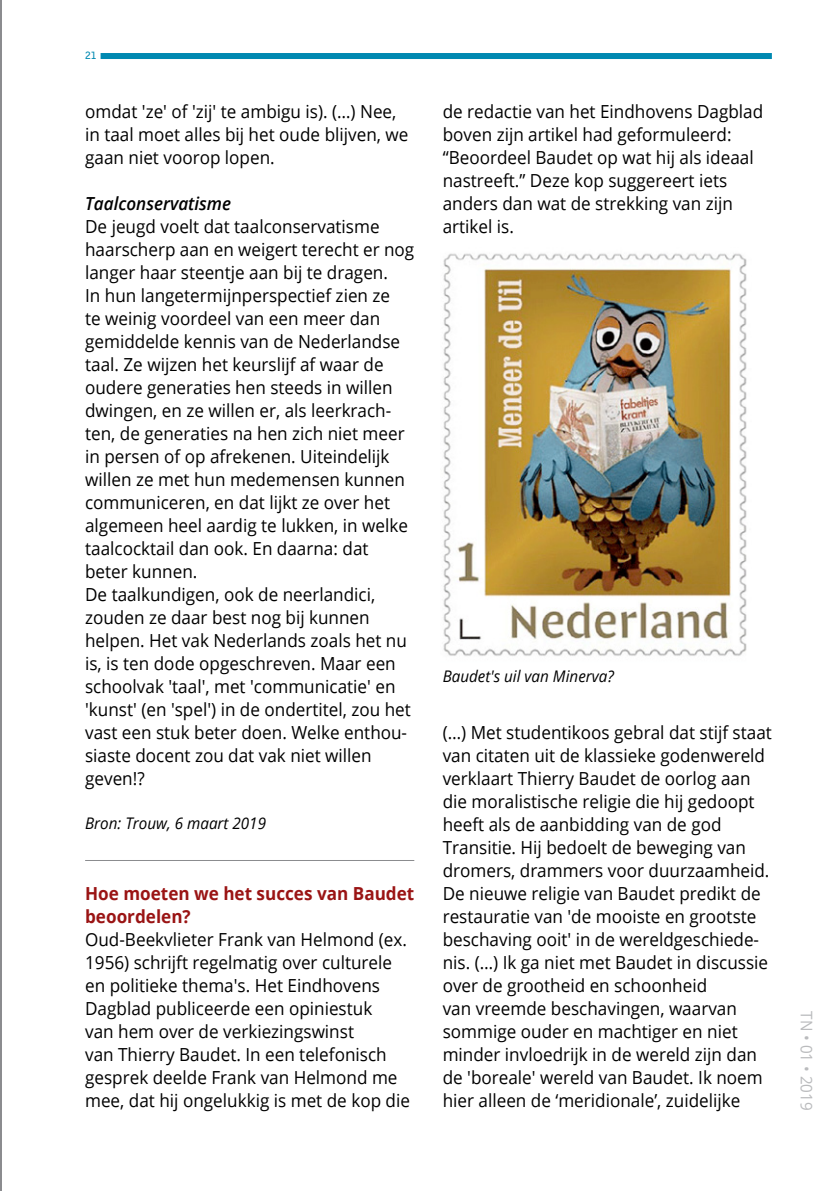
<style>
.page{position:relative;width:840px;height:1191px;background:#fff}
.page>*{position:absolute;margin:0;border:0;box-sizing:border-box;transform-origin:0 0}
.t1{font:18px/23px "Open Sans";color:#000;scale:.95 1}
.t2{font:700 18px/23px "Open Sans";color:#9a1414;scale:.95 1}
.t3{font:italic 600 18px "Open Sans";color:#000;scale:.95 1}
.t4{font:italic 16px "Open Sans";color:#000;scale:.95 1}
.t5{font:16px "Open Sans";color:#babbbd;scale:.95 1}
.t6{font:700 10px "Bell Gothic BT";color:#0089b1}
</style>
<div class="page">
<div style="left:100px;top:53px;width:671px;height:6px;background:#0089b1"></div>
<hr style="left:0;top:0;width:2px;height:1191px;background:#8b8c8f">
<hr style="left:85px;top:860px;width:329px;height:1px;background:#8b8c8f">
<img style="left:443px;top:253px;width:304px;height:403px">
<p class="t6" style="left:85px;top:49px;width:13px">21</p>
<p class="t1" style="left:85px;top:100px;width:341px">omdat 'ze' of 'zij' te ambigu is). (…) Nee, in taal moet alles bij het oude blijven, we gaan niet voorop lopen.</p>
<p class="t3" style="left:85px;top:191px;width:155px">Taalconservatisme</p>
<p class="t1" style="left:85px;top:215px;width:348px">De jeugd voelt dat taalconservatisme haarscherp aan en weigert terecht er nog langer haar steentje aan bij te dragen.<br>In hun langetermijnperspectief zien ze<br>te weinig voordeel van een meer dan gemiddelde kennis van de Nederlandse taal. Ze wijzen het keurslijf af waar de oudere generaties hen steeds in willen dwingen, en ze willen er, als leerkrach&shy;ten, de generaties na hen zich niet meer in persen of op afrekenen. Uiteindelijk willen ze met hun medemensen kunnen communiceren, en dat lijkt ze over het algemeen heel aardig te lukken, in welke taalcocktail dan ook. En daarna: dat beter kunnen.<br>De taalkundigen, ook de neerlandici, zouden ze daar best nog bij kunnen helpen. Het vak Nederlands zoals het nu is, is ten dode opgeschreven. Maar een schoolvak 'taal', met 'communicatie' en 'kunst' (en 'spel') in de ondertitel, zou het vast een stuk beter doen. Welke enthou&shy;siaste docent zou dat vak niet willen geven!?</p>
<p class="t4" style="left:85px;top:812px;width:192px">Bron: Trouw, 6 maart 2019</p>
<p class="t2" style="left:85px;top:882px;width:348px">Hoe moeten we het succes van Baudet beoordelen?</p>
<p class="t1" style="left:85px;top:928px;width:343px">Oud-Beekvlieter Frank van Helmond (ex.<br>1956) schrijft regelmatig over culturele en politieke thema's. Het Eindhovens Dagblad publiceerde een opiniestuk<br>van hem over de verkiezingswinst<br>van Thierry Baudet. In een telefonisch gesprek deelde Frank van Helmond me mee, dat hij ongelukkig is met de kop die</p>
<p class="t1" style="left:442px;top:100px;width:339px">de redactie van het Eindhovens Dagblad boven zijn artikel had geformuleerd: “Beoordeel Baudet op wat hij als ideaal nastreeft.” Deze kop suggereert iets anders dan wat de strekking van zijn artikel is.</p>
<p class="t4" style="left:442px;top:665px;width:182px">Baudet's uil van Minerva?</p>
<p class="t1" style="left:442px;top:721px;width:348px">(…) Met studentikoos gebral dat stijf staat van citaten uit de klassieke godenwereld verklaart Thierry Baudet de oorlog aan die moralistische religie die hij gedoopt heeft als de aanbidding van de god Transitie. Hij bedoelt de beweging van dromers, drammers voor duurzaamheid.<br>De nieuwe religie van Baudet predikt de restauratie van 'de mooiste en grootste beschaving ooit' in de wereldgeschiede&shy;nis. (…) Ik ga niet met Baudet in discussie over de grootheid en schoonheid<br>van vreemde beschavingen, waarvan sommige ouder en machtiger en niet minder invloedrijk in de wereld zijn dan de 'boreale' wereld van Baudet. Ik noem hier alleen de ‘meridionale’, zuidelijke</p>
<p class="t5" style="left:817px;top:1011px;width:106px;rotate:90deg">TN • 01 • 2019</p>
</div>
